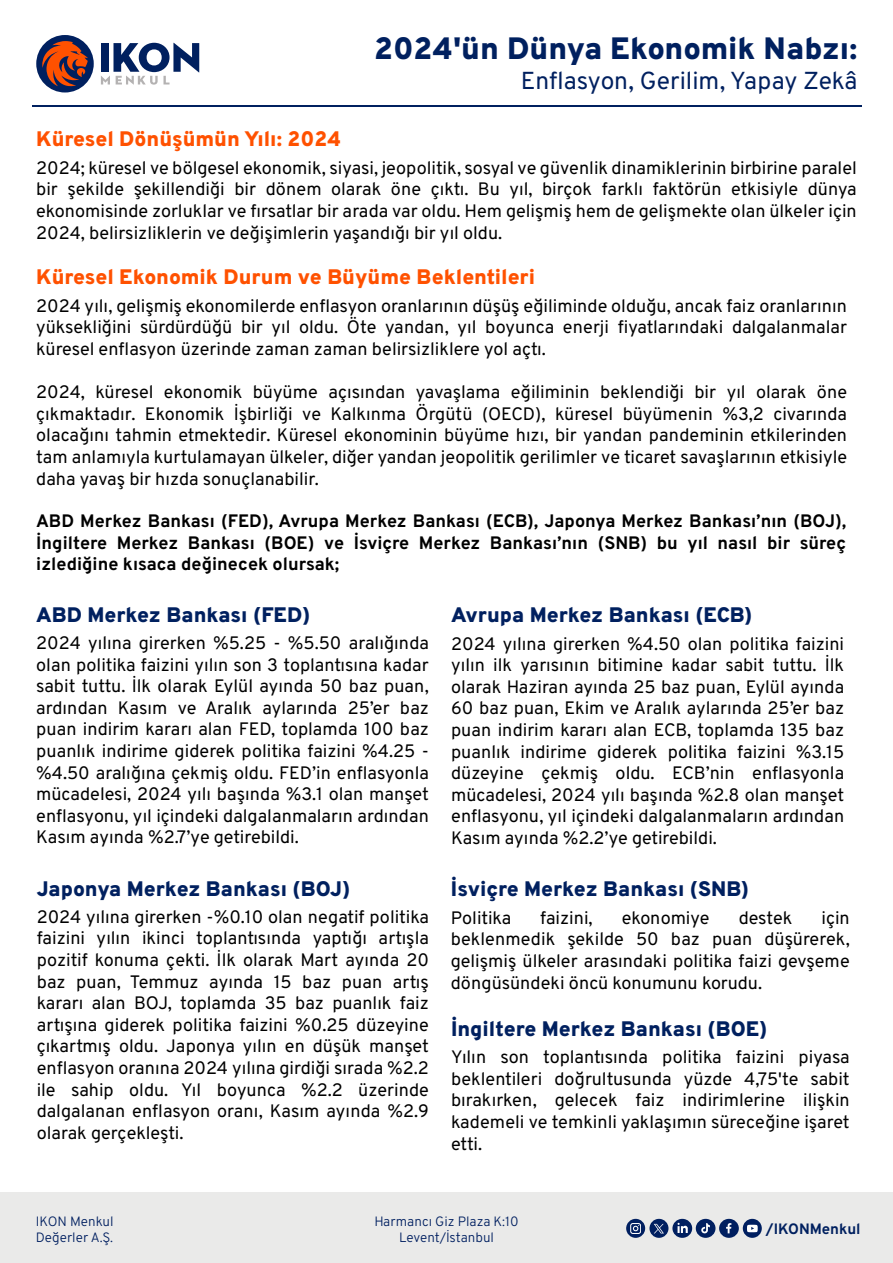
<style>
.page{position:relative;width:893px;height:1263px;background:#fff}
.page>*{position:absolute;margin:0;border:0;box-sizing:border-box;transform-origin:0 0}
.t1{font:900 30.9px "Overpass";color:#00205f}
.t2{font:24.6px "Overpass";color:#00205f}
.t3{font:900 21px "Overpass";color:#00205f}
.t4{font:900 21px "Overpass";color:#ff5100}
.t5{font:18px/21.6px "Overpass";color:#000;text-align:justify}
.t6{font:700 18px/21.6px "Overpass";color:#000;text-align:justify}
.t7{font:700 15px "Overpass";color:#00205f}
.t8{font:300 13.5px/16.5px "Overpass";color:#001f60;text-align:center}
</style>
<div class="page">
<div style="left:0;top:1192px;width:893px;height:71px;background:#eaeae9"></div>
<div style="left:696px;top:1219px;width:19px;height:19px;background:#001f60;border-radius:50%"></div>
<svg style="left:701px;top:1223px;width:9px;height:10px"></svg>
<svg style="left:743px;top:1219px;width:19px;height:19px"></svg>
<svg style="left:747px;top:1225px;width:11px;height:7px"></svg>
<svg style="left:672px;top:1219px;width:20px;height:19px"></svg>
<svg style="left:678px;top:1223px;width:10px;height:10px"></svg>
<div style="left:719px;top:1219px;width:20px;height:19px;background:#001f60;border-radius:50%"></div>
<svg style="left:726px;top:1223px;width:5px;height:10px"></svg>
<div style="left:626px;top:1219px;width:19px;height:19px;background:#001f60;border-radius:50%"></div>
<svg style="left:630px;top:1223px;width:11px;height:11px"></svg>
<svg style="left:649px;top:1219px;width:19px;height:19px"></svg>
<svg style="left:654px;top:1224px;width:10px;height:9px"></svg>
<hr style="left:32px;top:105px;width:829px;height:1px;background:#00205f">
<div style="left:36px;top:35px;width:58px;height:57px;background:#00205f;border-radius:50%"></div>
<svg style="left:42px;top:41px;width:47px;height:45px"></svg>
<svg style="left:101px;top:43px;width:98px;height:42px"></svg>
<p class="t4" style="left:36px;top:122px;width:306px">Küresel Dönüşümün Yılı: 2024</p>
<h1 class="t1" style="left:374px;top:24px;width:485px">2024'ün Dünya Ekonomik Nabzı:</h1>
<h2 class="t2" style="left:521px;top:61px;width:338px">Enflasyon, Gerilim, Yapay Zekâ</h2>
<p class="t5" style="left:36px;top:156px;width:822px">2024; küresel ve bölgesel ekonomik, siyasi, jeopolitik, sosyal ve güvenlik dinamiklerinin birbirine paralel bir şekilde şekillendiği bir dönem olarak öne çıktı. Bu yıl, birçok farklı faktörün etkisiyle dünya ekonomisinde zorluklar ve fırsatlar bir arada var oldu. Hem gelişmiş hem de gelişmekte olan ülkeler için 2024, belirsizliklerin ve değişimlerin yaşandığı bir yıl oldu.</p>
<p class="t4" style="left:36px;top:260px;width:500px">Küresel Ekonomik Durum ve Büyüme Beklentileri</p>
<p class="t5" style="left:36px;top:294px;width:812px">2024 yılı, gelişmiş ekonomilerde enflasyon oranlarının düşüş eğiliminde olduğu, ancak faiz oranlarının yüksekliğini sürdürdüğü bir yıl oldu. Öte yandan, yıl boyunca enerji fiyatlarındaki dalgalanmalar küresel enflasyon üzerinde zaman zaman belirsizliklere yol açtı.</p>
<p class="t5" style="left:36px;top:380px;width:812px">2024, küresel ekonomik büyüme açısından yavaşlama eğiliminin beklendiği bir yıl olarak öne çıkmaktadır. Ekonomik İşbirliği ve Kalkınma Örgütü (OECD), küresel büyümenin %3,2 civarında olacağını tahmin etmektedir. Küresel ekonominin büyüme hızı, bir yandan pandeminin etkilerinden tam anlamıyla kurtulamayan ülkeler, diğer yandan jeopolitik gerilimler ve ticaret savaşlarının etkisiyle daha yavaş bir hızda sonuçlanabilir.</p>
<p class="t6" style="left:36px;top:509px;width:811px">ABD Merkez Bankası (FED), Avrupa Merkez Bankası (ECB), Japonya Merkez Bankası’nın (BOJ), İngiltere Merkez Bankası (BOE) ve İsviçre Merkez Bankası’nın (SNB) bu yıl nasıl bir süreç izlediğine kısaca değinecek olursak;</p>
<p class="t3" style="left:36px;top:598px;width:276px">ABD Merkez Bankası (FED)</p>
<p class="t5" style="left:36px;top:631px;width:394px">2024 yılına girerken %5.25 - %5.50 aralığında olan politika faizini yılın son 3 toplantısına kadar sabit tuttu. İlk olarak Eylül ayında 50 baz puan, ardından Kasım ve Aralık aylarında 25’er baz puan indirim kararı alan FED, toplamda 100 baz puanlık indirime giderek politika faizini %4.25 - %4.50 aralığına çekmiş oldu. FED’in enflasyonla mücadelesi, 2024 yılı başında %3.1 olan manşet enflasyonu, yıl içindeki dalgalanmaların ardından Kasım ayında %2.7’ye getirebildi.</p>
<p class="t3" style="left:37px;top:872px;width:315px">Japonya Merkez Bankası (BOJ)</p>
<p class="t5" style="left:37px;top:905px;width:394px">2024 yılına girerken -%0.10 olan negatif politika faizini yılın ikinci toplantısında yaptığı artışla pozitif konuma çekti. İlk olarak Mart ayında 20 baz puan, Temmuz ayında 15 baz puan artış kararı alan BOJ, toplamda 35 baz puanlık faiz artışına giderek politika faizini %0.25 düzeyine çıkartmış oldu. Japonya yılın en düşük manşet enflasyon oranına 2024 yılına girdiği sırada %2.2 ile sahip oldu. Yıl boyunca %2.2 üzerinde dalgalanan enflasyon oranı, Kasım ayında %2.9 olarak gerçekleşti.</p>
<p class="t3" style="left:451px;top:598px;width:303px">Avrupa Merkez Bankası (ECB)</p>
<p class="t5" style="left:451px;top:632px;width:395px">2024 yılına girerken %4.50 olan politika faizini yılın ilk yarısının bitimine kadar sabit tuttu. İlk olarak Haziran ayında 25 baz puan, Eylül ayında 60 baz puan, Ekim ve Aralık aylarında 25’er baz puan indirim kararı alan ECB, toplamda 135 baz puanlık indirime giderek politika faizini %3.15 düzeyine çekmiş oldu. ECB’nin enflasyonla mücadelesi, 2024 yılı başında %2.8 olan manşet enflasyonu, yıl içindeki dalgalanmaların ardından Kasım ayında %2.2’ye getirebildi.</p>
<p class="t3" style="left:451px;top:872px;width:300px">İsviçre Merkez Bankası (SNB)</p>
<p class="t5" style="left:451px;top:906px;width:62px">Politika</p>
<p class="t5" style="left:540px;top:906px;width:54px">faizini,</p>
<p class="t5" style="left:622px;top:906px;width:89px">ekonomiye</p>
<p class="t5" style="left:739px;top:906px;width:55px">destek</p>
<p class="t5" style="left:451px;top:906px;width:400px;text-indent:371px">için beklenmedik şekilde 50 baz puan düşürerek, gelişmiş ülkeler arasındaki politika faizi gevşeme döngüsündeki öncü konumunu korudu.</p>
<p class="t3" style="left:451px;top:1011px;width:318px">İngiltere Merkez Bankası (BOE)</p>
<p class="t5" style="left:451px;top:1045px;width:400px">Yılın son toplantısında politika faizini piyasa beklentileri doğrultusunda yüzde 4,75'te sabit bırakırken, gelecek faiz indirimlerine ilişkin kademeli ve temkinli yaklaşımın süreceğine işaret etti.</p>
<p class="t8" style="left:374px;top:1212px;width:146px">Harmancı Giz Plaza K:10<br>Levent/İstanbul</p>
<p class="t8" style="left:36px;top:1212px;width:79px;text-align:left">IKON Menkul<br>Değerler A.Ş.</p>
<p class="t7" style="left:766px;top:1217px;width:96px">/IKONMenkul</p>
</div>
